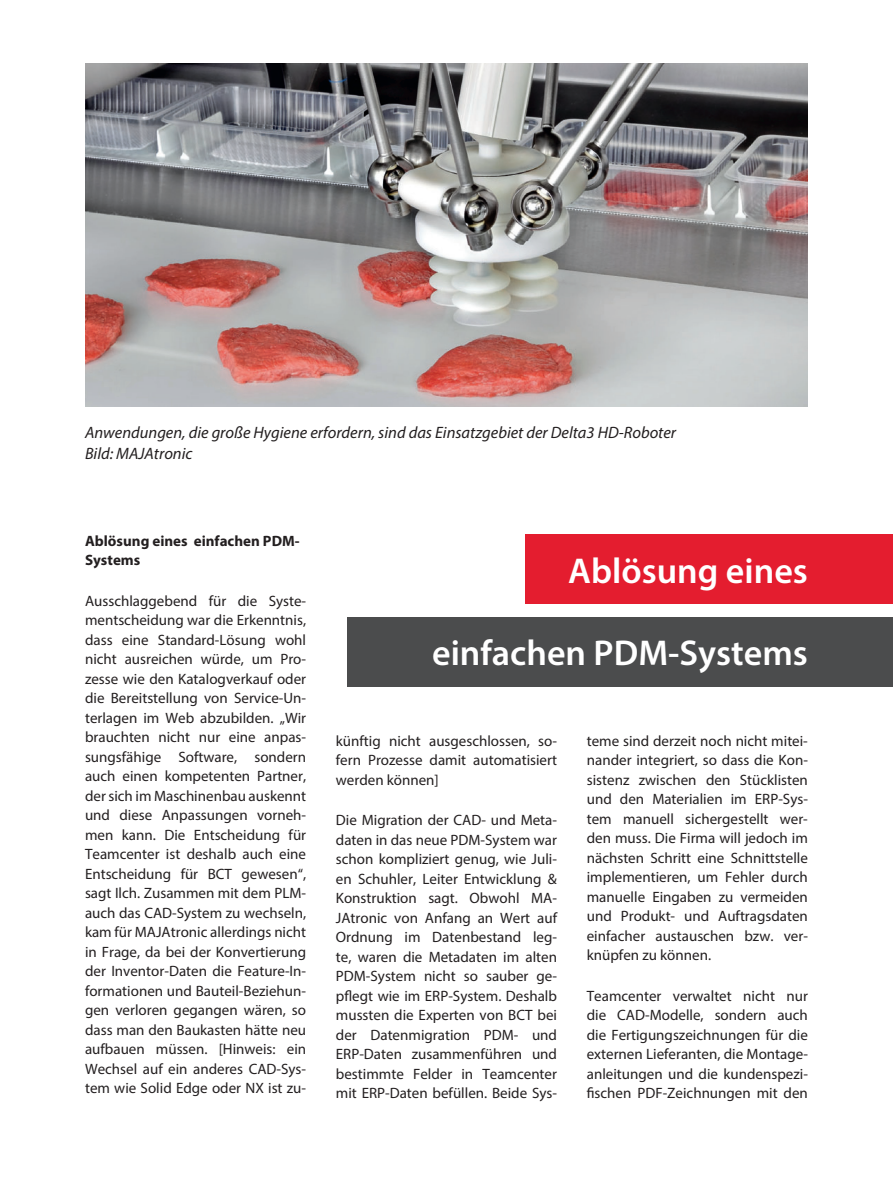
<style>
.page{position:relative;width:893px;height:1188px;background:#fff}
.page>*{position:absolute;margin:0;border:0;box-sizing:border-box;transform-origin:0 0}
.t1{font:600 36px "Myriad Pro";color:#fff}
.t2{font:italic 16.5px/21px "Myriad Pro";color:#231f20}
.t3{font:15px/19.5px "Myriad Pro";color:#231f20;text-align:justify}
.t4{font:700 15px/19.5px "Myriad Pro";color:#231f20}
</style>
<div class="page">
<img style="left:85px;top:64px;width:723px;height:342px">
<div style="left:526px;top:534px;width:367px;height:70px;background:#e41d2f"></div>
<div style="left:347px;top:617px;width:546px;height:69px;background:#4b4c4d"></div>
<p class="t2" style="left:85px;top:422px;width:593px">Anwendungen, die große Hygiene erfordern, sind das Einsatzgebiet der Delta3 HD-Roboter<br>Bild: MAJAtronic</p>
<p class="t4" style="left:85px;top:530px;width:216px">Ablösung eines einfachen PDM-<br>Systems</p>
<p class="t3" style="left:85px;top:591px;width:223px">Ausschlaggebend für die Syste&shy;mentscheidung war die Erkenntnis, dass eine Standard-Lösung wohl nicht ausreichen würde, um Pro&shy;zesse wie den Katalogverkauf oder die Bereitstellung von Service-Un&shy;terlagen im Web abzubilden. „Wir brauchten nicht nur eine anpas&shy;sungsfähige Software, sondern auch einen kompetenten Partner, der sich im Maschinenbau auskennt und diese Anpassungen vorneh&shy;men kann. Die Entscheidung für Teamcenter ist deshalb auch eine Entscheidung für BCT gewesen“, sagt Ilch. Zusammen mit dem PLM&shy;auch das CAD-System zu wechseln, kam für MAJAtronic allerdings nicht in Frage, da bei der Konvertierung der Inventor-Daten die Feature-In&shy;formationen und Bauteil-Beziehun&shy;gen verloren gegangen wären, so dass man den Baukasten hätte neu aufbauen müssen. [Hinweis: ein Wechsel auf ein anderes CAD-Sys&shy;tem wie Solid Edge oder NX ist zu-</p>
<h1 class="t1" style="left:568px;top:548px;width:241px">Ablösung eines</h1>
<h1 class="t1" style="left:432px;top:630px;width:377px">einfachen PDM-Systems</h1>
<p class="t3" style="left:336px;top:731px;width:223px">künftig nicht ausgeschlossen, so&shy;fern Prozesse damit automatisiert werden können]</p>
<p class="t3" style="left:336px;top:810px;width:223px">Die Migration der CAD- und Meta&shy;daten in das neue PDM-System war schon kompliziert genug, wie Juli&shy;en Schuhler, Leiter Entwicklung &amp; Konstruktion sagt. Obwohl MA-JAtronic von Anfang an Wert auf Ordnung im Datenbestand leg&shy;te, waren die Metadaten im alten PDM-System nicht so sauber ge&shy;pflegt wie im ERP-System. Deshalb mussten die Experten von BCT bei der Datenmigration PDM- und ERP-Daten zusammenführen und bestimmte Felder in Teamcenter mit ERP-Daten befüllen. Beide Sys-</p>
<p class="t3" style="left:587px;top:731px;width:223px">teme sind derzeit noch nicht mitei&shy;nander integriert, so dass die Kon&shy;sistenz zwischen den Stücklisten und den Materialien im ERP-Sys&shy;tem manuell sichergestellt wer&shy;den muss. Die Firma will jedoch im nächsten Schritt eine Schnittstelle implementieren, um Fehler durch manuelle Eingaben zu vermeiden und Produkt- und Auftragsdaten einfacher austauschen bzw. ver&shy;knüpfen zu können.</p>
<p class="t3" style="left:587px;top:986px;width:223px">Teamcenter verwaltet nicht nur die CAD-Modelle, sondern auch die Fertigungszeichnungen für die externen Lieferanten, die Montage&shy;anleitungen und die kundenspezi&shy;fischen PDF-Zeichnungen mit den</p>
</div>
